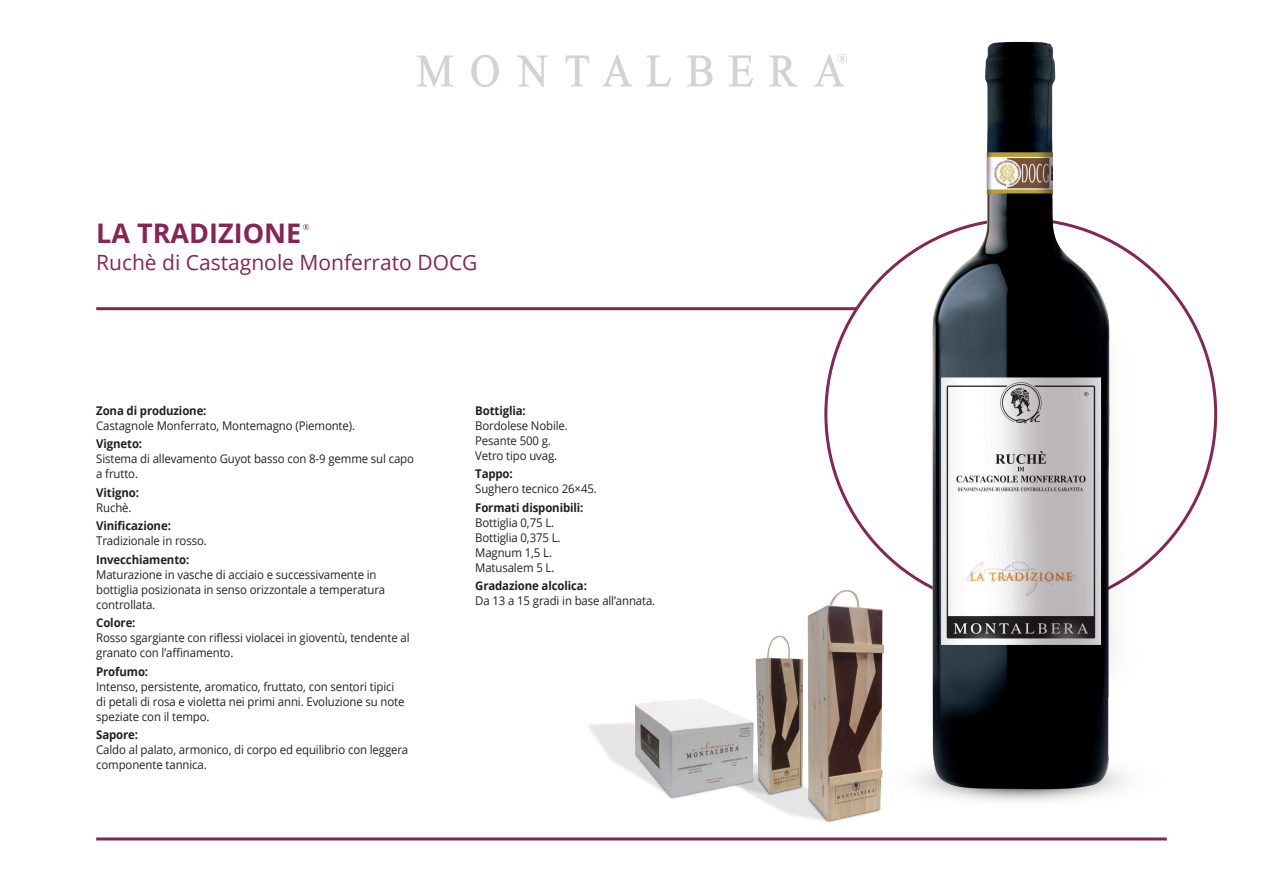
<style>
.page{position:relative;width:1263px;height:893px;background:#fff}
.page>*{position:absolute;margin:0;border:0;box-sizing:border-box;transform-origin:0 0}
.t1{font:700 27px "Open Sans";color:#862554}
.t2{font:21px "Open Sans";color:#862554}
.t3{font:12px/15px "Open Sans";letter-spacing:-.01em;color:#231f20;scale:.95 1}
.t4{font:700 12px "Open Sans";letter-spacing:-.01em;color:#231f20;scale:.95 1}
</style>
<div class="page">
<img style="left:848px;top:41px;width:329px;height:800px">
<hr style="left:96px;top:837px;width:1071px;height:3px;background:#862554">
<hr style="left:96px;top:307px;width:760px;height:3px;background:#862554">
<svg style="left:814px;top:54px;width:33px;height:32px"></svg>
<svg style="left:417px;top:55px;width:36px;height:31px"></svg>
<svg style="left:769px;top:55px;width:28px;height:31px"></svg>
<svg style="left:517px;top:55px;width:31px;height:32px"></svg>
<svg style="left:565px;top:55px;width:24px;height:31px"></svg>
<svg style="left:602px;top:55px;width:30px;height:31px"></svg>
<svg style="left:647px;top:55px;width:24px;height:31px"></svg>
<svg style="left:687px;top:55px;width:25px;height:31px"></svg>
<svg style="left:729px;top:55px;width:24px;height:31px"></svg>
<svg style="left:471px;top:55px;width:28px;height:32px"></svg>
<svg style="left:303px;top:224px;width:6px;height:6px"></svg>
<img style="left:772px;top:582px;width:140px;height:247px">
<img style="left:755px;top:634px;width:54px;height:164px">
<img style="left:588px;top:675px;width:184px;height:131px">
<svg style="left:768px;top:660px;width:34px;height:133px;background:#776555"></svg>
<h1 class="t1" style="left:96px;top:214px;width:207px">LA TRADIZIONE</h1>
<h2 class="t2" style="left:96px;top:248px;width:383px">Ruchè di Castagnole Monferrato DOCG</h2>
<p class="t4" style="left:96px;top:402px;width:118px">Zona di produzione:</p>
<p class="t3" style="left:96px;top:417px;width:274px">Castagnole Monferrato, Montemagno (Piemonte).</p>
<p class="t4" style="left:96px;top:435px;width:50px">Vigneto:</p>
<p class="t3" style="left:96px;top:451px;width:336px">Sistema di allevamento Guyot basso con 8-9 gemme sul capo a frutto.</p>
<p class="t4" style="left:96px;top:484px;width:46px">Vitigno:</p>
<p class="t3" style="left:96px;top:499px;width:39px">Ruchè.</p>
<p class="t4" style="left:96px;top:517px;width:80px">Vinificazione:</p>
<p class="t3" style="left:96px;top:533px;width:118px">Tradizionale in rosso.</p>
<p class="t4" style="left:96px;top:551px;width:100px">Invecchiamento:</p>
<p class="t3" style="left:96px;top:566px;width:306px">Maturazione in vasche di acciaio e successivamente in bottiglia posizionata in senso orizzontale a temperatura controllata.</p>
<p class="t4" style="left:96px;top:614px;width:43px">Colore:</p>
<p class="t3" style="left:96px;top:630px;width:331px">Rosso sgargiante con riflessi violacei in gioventù, tendente al granato con l’affinamento.</p>
<p class="t4" style="left:96px;top:663px;width:56px">Profumo:</p>
<p class="t3" style="left:96px;top:678px;width:326px">Intenso, persistente, aromatico, fruttato, con sentori tipici di petali di rosa e violetta nei primi anni. Evoluzione su note speziate con il tempo.</p>
<p class="t4" style="left:96px;top:726px;width:46px">Sapore:</p>
<p class="t3" style="left:96px;top:742px;width:330px">Caldo al palato, armonico, di corpo ed equilibrio con leggera componente tannica.</p>
<p class="t4" style="left:475px;top:402px;width:55px">Bottiglia:</p>
<p class="t3" style="left:475px;top:417px;width:99px">Bordolese Nobile.<br>Pesante 500 g.<br>Vetro tipo uvag.</p>
<p class="t4" style="left:475px;top:465px;width:41px">Tappo:</p>
<p class="t3" style="left:475px;top:481px;width:130px">Sughero tecnico 26×45.</p>
<p class="t4" style="left:475px;top:499px;width:115px">Formati disponibili:</p>
<p class="t3" style="left:475px;top:514px;width:91px">Bottiglia 0,75 L.<br>Bottiglia 0,375 L.<br>Magnum 1,5 L.<br>Matusalem 5 L.</p>
<p class="t4" style="left:475px;top:577px;width:119px">Gradazione alcolica:</p>
<p class="t3" style="left:475px;top:593px;width:191px">Da 13 a 15 gradi in base all’annata.</p>
</div>
